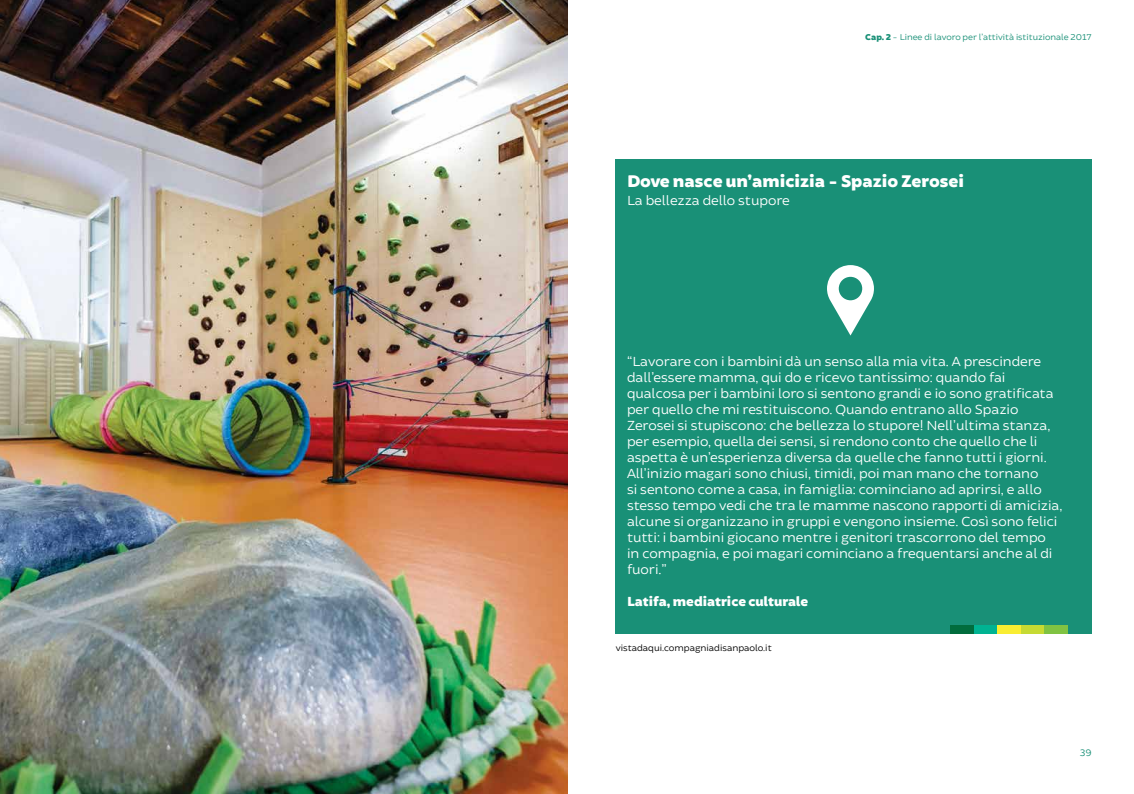
<style>
.page{position:relative;width:1134px;height:794px;background:#fff}
.page>*{position:absolute;margin:0;border:0;box-sizing:border-box;transform-origin:0 0}
.t1{font:900 18px "Brocha";color:#fff}
.t2{font:14px/16px "Brocha";color:#fff}
.t3{font:900 14px "Brocha";color:#fff}
.t4{font:10px "Brocha";color:#199077}
.t5{font:9.5px "Brocha";color:#000}
.t6{font:9px "Brocha";color:#199077}
.s1{font-weight:900}
</style>
<div class="page">
<img style="left:0;top:0;width:567px;height:794px">
<div style="left:615px;top:160px;width:477px;height:474px;background:#199077"></div>
<div style="left:974px;top:626px;width:23px;height:8px;background:#00b392"></div>
<div style="left:1021px;top:626px;width:23px;height:8px;background:#c6da33"></div>
<div style="left:997px;top:626px;width:24px;height:8px;background:#f9ed32"></div>
<div style="left:1044px;top:626px;width:24px;height:8px;background:#80c342"></div>
<div style="left:950px;top:626px;width:24px;height:8px;background:#016c3d"></div>
<svg style="left:827px;top:265px;width:47px;height:70px"></svg>
<p class="t6" style="left:865px;top:34px;width:228px"><span class="s1">Cap. 2</span> - Linee di lavoro per l’attività istituzionale 2017</p>
<p class="t1" style="left:627px;top:174px;width:339px">Dove nasce un’amicizia - Spazio Zerosei</p>
<p class="t2" style="left:627px;top:192px;width:164px">La bellezza dello stupore</p>
<p class="t2" style="left:627px;top:353px;width:437px">“Lavorare con i bambini dà un senso alla mia vita. A prescindere dall’essere mamma, qui do e ricevo tantissimo: quando fai qualcosa per i bambini loro si sentono grandi e io sono gratificata per quello che mi restituiscono. Quando entrano allo Spazio Zerosei si stupiscono: che bellezza lo stupore! Nell’ultima stanza, per esempio, quella dei sensi, si rendono conto che quello che li aspetta è un’esperienza diversa da quelle che fanno tutti i giorni.<br>All’inizio magari sono chiusi, timidi, poi man mano che tornano<br>si sentono come a casa, in famiglia: cominciano ad aprirsi, e allo stesso tempo vedi che tra le mamme nascono rapporti di amicizia, alcune si organizzano in gruppi e vengono insieme. Così sono felici tutti: i bambini giocano mentre i genitori trascorrono del tempo<br>in compagnia, e poi magari cominciano a frequentarsi anche al di fuori.”</p>
<p class="t3" style="left:627px;top:595px;width:183px">Latifa, mediatrice culturale</p>
<p class="t5" style="left:616px;top:642px;width:158px">vistadaqui.compagniadisanpaolo.it</p>
<p class="t4" style="left:1080px;top:747px;width:13px">39</p>
</div>
